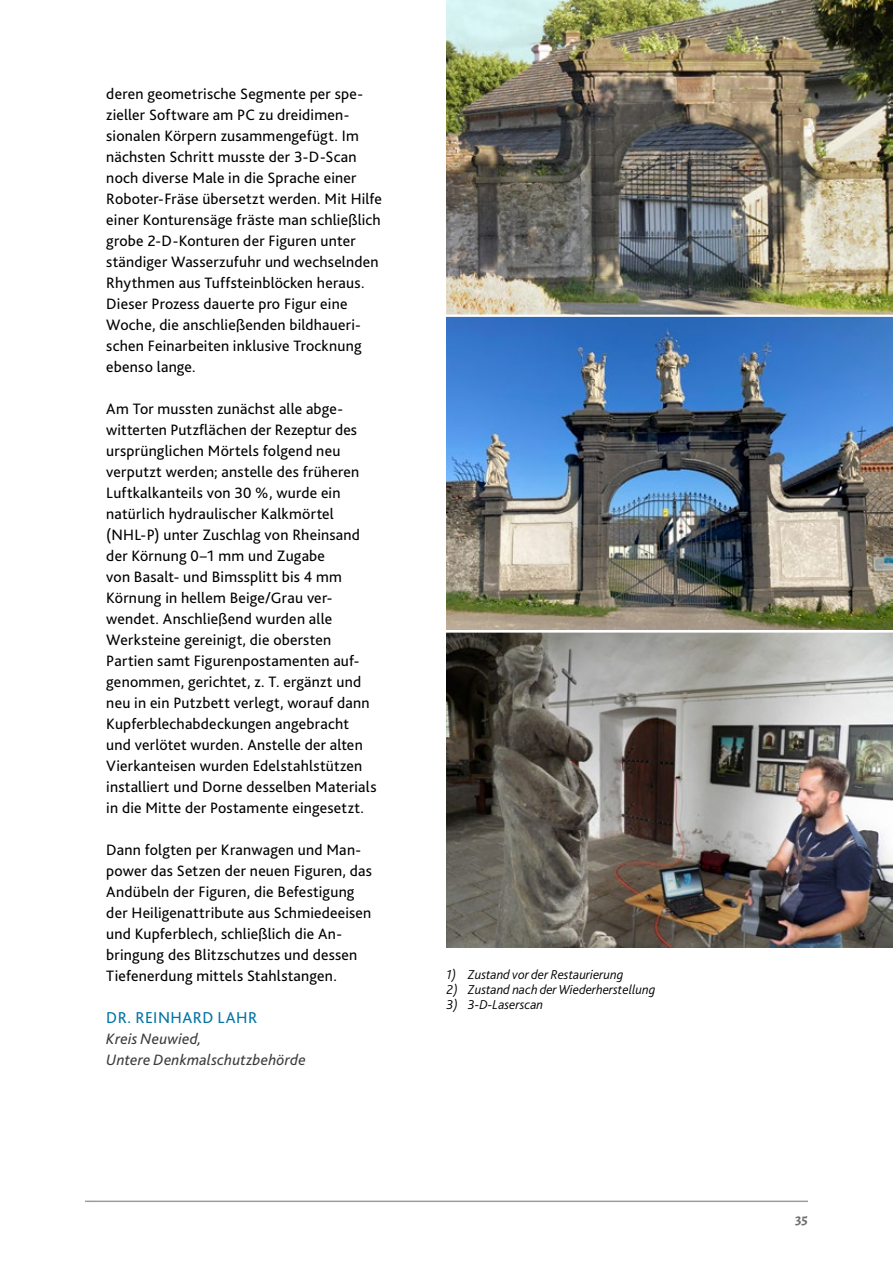
<style>
.page{position:relative;width:893px;height:1263px;background:#fff}
.page>*{position:absolute;margin:0;border:0;box-sizing:border-box;transform-origin:0 0}
.autorin{font:16.5px "Bliss 2";letter-spacing:.03em;color:#0073a6}
.fliess{font:15.75px/21px "Bliss 2";letter-spacing:.015em;color:#000}
.funktion_autorin{font:italic 15.75px/21px "Bliss 2";letter-spacing:.015em;color:#3c3c3b}
.t1{font:700 15px "Alegreya";color:#6f6f6f}
.t2{font:italic 300 13.5px "Bliss 2";color:#000}
</style>
<div class="page">
<hr style="left:85px;top:1200px;width:723px;height:2px;background:#9d9d9c">
<img style="left:446px;top:0;width:447px;height:314px">
<img style="left:446px;top:317px;width:447px;height:312px">
<img style="left:446px;top:633px;width:447px;height:314px">
<p class="fliess" style="left:106px;top:83px;width:277px">deren geometrische Segmente per spe&shy;zieller Software am PC zu dreidimen&shy;sionalen Körpern zusammengefügt. Im nächsten Schritt musste der 3-D-Scan noch diverse Male in die Sprache einer Roboter-Fräse übersetzt werden. Mit Hilfe einer Konturensäge fräste man schließlich grobe 2-D-Konturen der Figuren unter ständiger Wasserzufuhr und wechselnden Rhythmen aus Tuffsteinblöcken heraus.<br>Dieser Prozess dauerte pro Figur eine Woche, die anschließenden bildhaueri&shy;schen Feinarbeiten inklusive Trocknung ebenso lange.</p>
<p class="fliess" style="left:106px;top:398px;width:272px">Am Tor mussten zunächst alle abge&shy;witterten Putzflächen der Rezeptur des ursprünglichen Mörtels folgend neu verputzt werden; anstelle des früheren Luftkalkanteils von 30 %, wurde ein natürlich hydraulischer Kalkmörtel (NHL-P) unter Zuschlag von Rheinsand der Körnung 0–1 mm und Zugabe<br>von Basalt- und Bimssplitt bis 4 mm Körnung in hellem Beige/Grau ver&shy;wendet. Anschließend wurden alle Werksteine gereinigt, die obersten Partien samt Figurenpostamenten auf&shy;genommen, gerichtet, z. T. ergänzt und neu in ein Putzbett verlegt, worauf dann Kupferblechabdeckungen angebracht und verlötet wurden. Anstelle der alten Vierkanteisen wurden Edelstahlstützen installiert und Dorne desselben Materials in die Mitte der Postamente eingesetzt.</p>
<p class="fliess" style="left:106px;top:839px;width:267px">Dann folgten per Kranwagen und Man&shy;power das Setzen der neuen Figuren, das Andübeln der Figuren, die Befestigung der Heiligenattribute aus Schmiedeeisen und Kupferblech, schließlich die An&shy;bringung des Blitzschutzes und dessen Tiefenerdung mittels Stahlstangen.</p>
<p class="autorin" style="left:106px;top:1007px;width:152px">DR. REINHARD LAHR</p>
<p class="funktion_autorin" style="left:106px;top:1028px;width:201px">Kreis Neuwied,<br>Untere Denkmalschutzbehörde</p>
<p class="t2" style="left:446px;top:966px;width:178px">1) Zustand vor der Restaurierung</p>
<p class="t2" style="left:446px;top:981px;width:210px">2) Zustand nach der Wiederherstellung</p>
<p class="t2" style="left:446px;top:996px;width:98px">3) 3-D-Laserscan</p>
<p class="t1" style="left:795px;top:1210px;width:14px">35</p>
</div>
